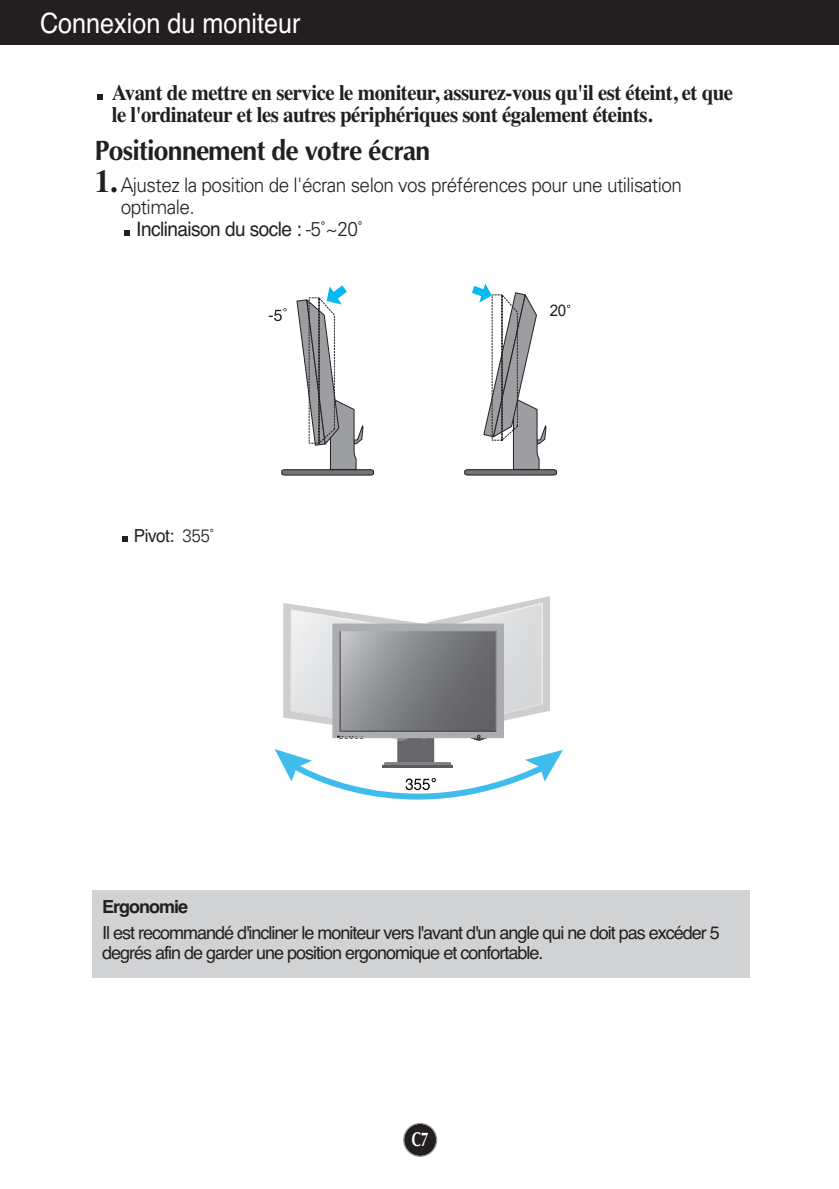
<style>
.page{position:relative;width:839px;height:1189px;background:#fff}
.page>*{position:absolute;margin:0;border:0;box-sizing:border-box;transform-origin:0 0}
.t1{font:700 28px "Optima";letter-spacing:-.03em;color:#231f20;scale:.95 1}
.t2{font:28px "Helvetica";color:#fff;scale:.9 1}
.t3{font:700 22px/22px "Times";letter-spacing:-.025em;color:#231f20;scale:.95 1}
.t4{font:300 20px/22px "Univers";letter-spacing:-.025em;color:#231f20;scale:.95 1}
.t5{font:20px "Helvetica";letter-spacing:-.025em;color:#231f20;scale:.95 1}
.t6{font:700 20px "Optima";color:#fff;scale:.7 1}
.t7{font:18px/20px "Helvetica";letter-spacing:-.055em;color:#231f20}
.t8{font:18px "Helvetica";letter-spacing:-.055em;color:#231f20;scale:.95 1}
.t9{font:700 18px "Helvetica";letter-spacing:-.055em;color:#231f20}
.t10{font:16px "Arial";color:#231f20;scale:.95 1}
.s1{font-family:"Times";font-weight:700;font-size:32px}
.s2{font-family:"Univers";font-weight:300}
</style>
<div class="page">
<div style="left:404px;top:1124px;width:32px;height:32px;background:#231f20;border-radius:50%"></div>
<div style="left:403px;top:1123px;width:34px;height:34px;border:1px solid #939598;border-radius:50%"></div>
<div style="left:0;top:0;width:839px;height:45px;background:#231f20"></div>
<svg style="left:124px;top:230px;width:6px;height:6px"></svg>
<svg style="left:97px;top:94px;width:5px;height:6px"></svg>
<div style="left:92px;top:889px;width:658px;height:88px;background:#d1d2d4"></div>
<svg style="left:269px;top:285px;width:105px;height:190px"></svg>
<svg style="left:464px;top:283px;width:93px;height:192px"></svg>
<svg style="left:122px;top:536px;width:6px;height:5px"></svg>
<svg style="left:275px;top:596px;width:288px;height:203px"></svg>
<h1 class="t2" style="left:40px;top:13px;width:291px">Connexion du moniteur</h1>
<p class="t3" style="left:112px;top:83px;width:655px">Avant de mettre en service le moniteur, assurez-vous qu'il est éteint, et que le l'ordinateur et les autres périphériques sont également éteints.</p>
<h1 class="t1" style="left:95px;top:139px;width:355px">Positionnement de votre écran</h1>
<p class="t4" style="left:121px;top:175px;width:592px;text-indent:-26px"><span class="s1">1.</span> Ajustez la position de l'écran selon vos préférences pour une utilisation optimale.</p>
<p class="t5" style="left:136px;top:221px;width:240px">Inclinaison du socle : <span class="s2">-5˚~20˚</span></p>
<p class="t8" style="left:134px;top:529px;width:86px">Pivot: <span class="s2">355˚</span></p>
<p class="t10" style="left:550px;top:304px;width:19px">20</p>
<p class="t9" style="left:102px;top:900px;width:88px">Ergonomie</p>
<p class="t7" style="left:102px;top:924px;width:619px">Il est recommandé d'incliner le moniteur vers l'avant d'un angle qui ne doit pas excéder 5 degrés afin de garder une position ergonomique et confortable.</p>
<p class="t6" style="left:412px;top:1131px;width:25px">C7</p>
</div>
